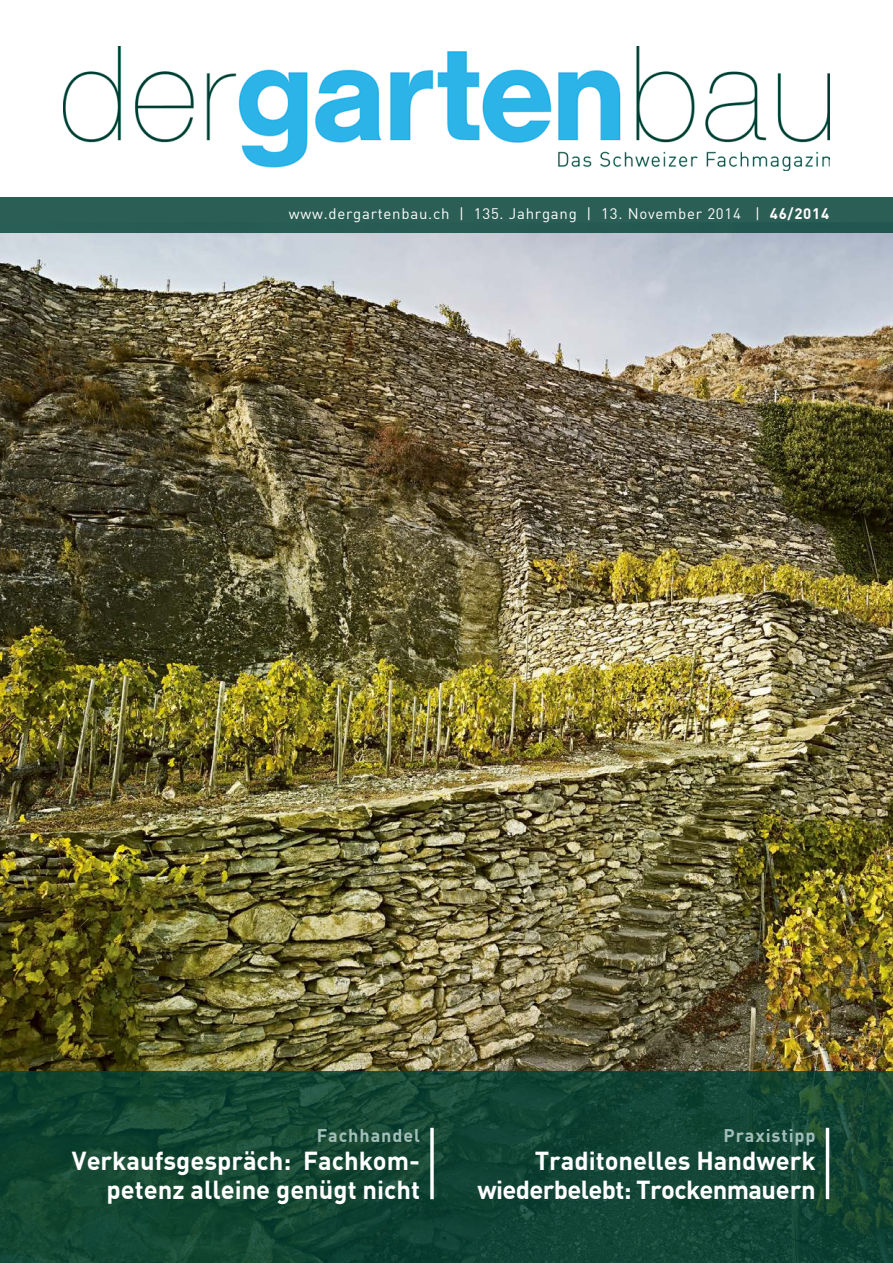
<style>
.page{position:relative;width:893px;height:1263px;background:#fff}
.page>*{position:absolute;margin:0;border:0;box-sizing:border-box;transform-origin:0 0}
.t1{font:700 25.5px/28.5px "DIN Offc Pro";color:#fff;text-align:right}
.t2{font:700 18px "DIN Offc Pro";letter-spacing:.05em;color:#a1beb8}
.t3{font:15px "DIN Offc Pro";letter-spacing:.05em;color:#fff}
.s1{font-weight:700}
</style>
<div class="page">
<img style="left:0;top:233px;width:893px;height:838px">
<svg style="left:0;top:1071px;width:893px;height:192px;background:#124533"></svg>
<div style="left:0;top:197px;width:893px;height:36px;background:#2b5e55"></div>
<svg style="left:430px;top:1128px;width:4px;height:71px"></svg>
<hr style="left:826px;top:1128px;width:3px;height:71px;background:#fff">
<img style="left:64px;top:46px;width:765px;height:125px">
<p class="t3" style="left:289px;top:202px;width:542px">www.dergartenbau.ch | 135. Jahrgang | 13. November 2014 | <span class="s1">46/2014</span></p>
<p class="t2" style="left:317px;top:1120px;width:105px">Fachhandel</p>
<p class="t1" style="left:72px;top:1143px;width:350px">Verkaufsgespräch: Fachkom&shy;petenz alleine genügt nicht</p>
<p class="t2" style="left:723px;top:1120px;width:94px">Praxistipp</p>
<p class="t1" style="left:477px;top:1143px;width:340px">Traditonelles Handwerk wiederbelebt: Trockenmauern</p>
</div>
